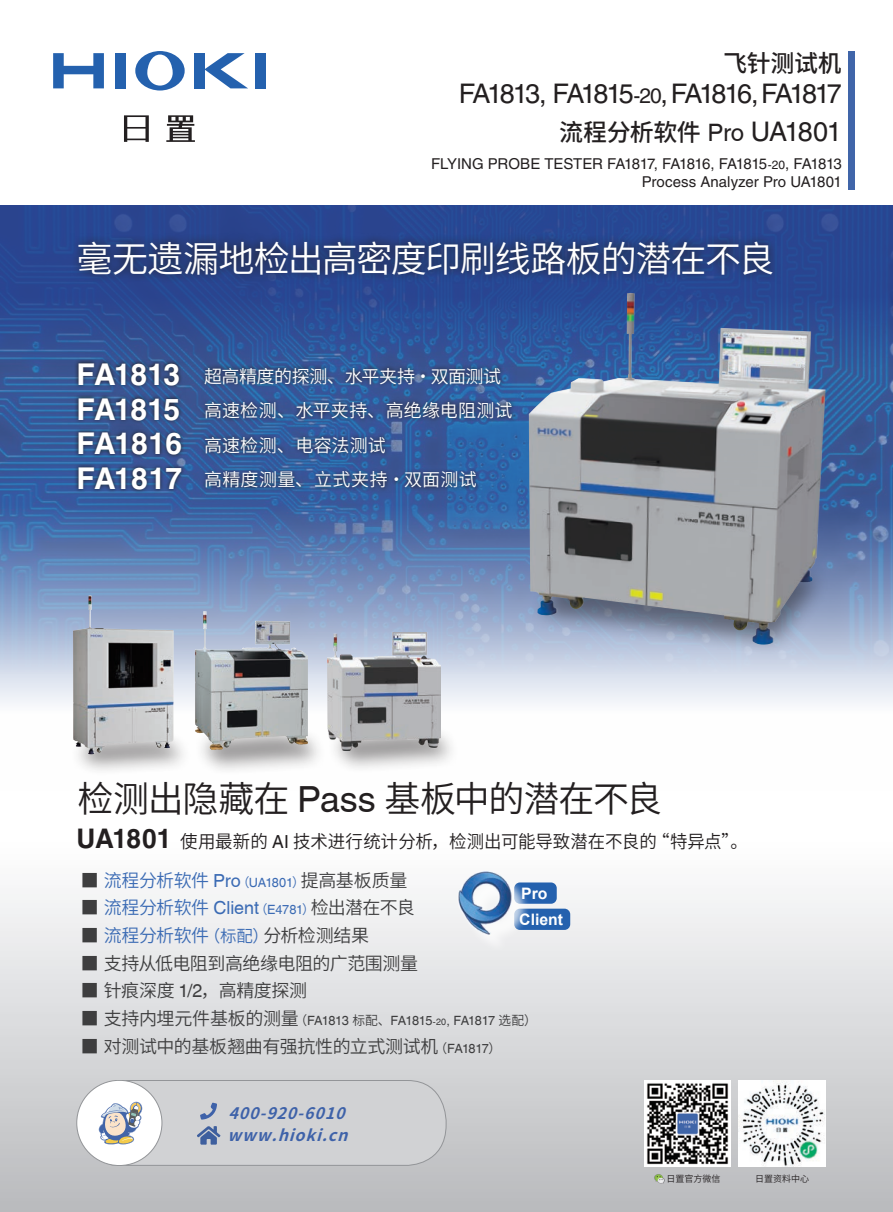
<style>
.page{position:relative;width:893px;height:1212px;background:#fff}
.page>*{position:absolute;margin:0;border:0;box-sizing:border-box;transform-origin:0 0}
.t1{font:36px "Source Han Sans CN";letter-spacing:-.03em;color:#fff}
.t2{font:36px "Source Han Sans CN";letter-spacing:-.035em;color:#231f20}
.t3{font:700 30px "Helvetica LT Std";letter-spacing:-.015em;color:#fff}
.t4{font:27px "Helvetica LT Std";letter-spacing:-.095em;color:#231f20}
.t5{font:500 24px "Source Han Sans CN";letter-spacing:-.015em;color:#231f20}
.t6{font:18px "Source Han Sans CN";letter-spacing:-.025em;color:#3e3e3f}
.t7{font:18px "Source Han Sans CN";letter-spacing:.01em;color:#fff}
.t8{font:18px "Source Han Sans CN";letter-spacing:-.005em;color:#231f20}
.t9{font:18px "Source Han Sans CN";letter-spacing:-.025em;color:#fff}
.t10{font:italic 700 15.9px/21.9px "Source Han Sans CN";color:#3e62a9}
.t11{font:700 15.75px "Arial";color:#fff}
.t12{font:15px/18px "Helvetica LT Std";letter-spacing:-.015em;color:#231f20;text-align:right}
.t13{font:12.75px "Helvetica";letter-spacing:-.04em;color:#3e3e3f}
.t14{font:9px "Source Han Sans CN";color:#231f20}
.s1{font-size:21px}
.s2{font-family:"Helvetica";font-weight:400}
.s3{font-family:"Helvetica LT Std";font-weight:400;font-size:27px}
.s4{font-size:12px}
.s5{font-family:"Helvetica"}
.s6{font-family:"Helvetica LT Std";font-weight:700;font-size:27px}
.s7{color:#3b6bb4}
.s8{font-family:"Helvetica";color:#3b6bb4}
.s9{font-size:12.75px;color:#3b6bb4}
.s10{font-family:"Helvetica";font-size:12.75px;color:#3b6bb4}
.s11{font-size:16.5px;color:#3b6bb4}
.s12{font-family:"Source Han Sans CN";font-size:18px}
.s13{font-family:"Source Han Sans CN"}
.s14{font-size:9px}
.s15{font-size:12.75px}
.s16{font-family:"Helvetica";font-size:12.75px}
</style>
<div class="page">
<svg style="left:53px;top:53px;width:51px;height:35px"></svg>
<div style="left:116px;top:53px;width:10px;height:35px;background:#2461ae"></div>
<svg style="left:135px;top:51px;width:50px;height:40px"></svg>
<div style="left:194px;top:53px;width:10px;height:35px;background:#2461ae"></div>
<svg style="left:204px;top:53px;width:44px;height:35px"></svg>
<div style="left:255px;top:53px;width:11px;height:35px;background:#2461ae"></div>
<svg style="left:124px;top:115px;width:25px;height:27px"></svg>
<svg style="left:166px;top:115px;width:29px;height:27px"></svg>
<svg style="left:0;top:894px;width:893px;height:318px;background:#d8d9db"></svg>
<img style="left:0;top:369px;width:893px;height:358px">
<div style="left:848px;top:51px;width:7px;height:138px;background:#4065a9"></div>
<svg style="left:79px;top:1080px;width:367px;height:86px;background:#d1d2d5"></svg>
<img style="left:644px;top:1080px;width:86px;height:86px">
<svg style="left:654px;top:1173px;width:11px;height:11px"></svg>
<img style="left:739px;top:1080px;width:87px;height:86px">
<svg style="left:0;top:205px;width:893px;height:164px;background:#2b4c95"></svg>
<svg style="left:70px;top:233px;width:710px;height:51px;background:#263e7b"></svg>
<div style="left:514px;top:882px;width:43px;height:22px;background:#2461ae;border-radius:6px"></div>
<div style="left:514px;top:909px;width:56px;height:21px;background:#2461ae;border-radius:6px"></div>
<div style="left:460px;top:874px;width:71px;height:79px;background:#fff;opacity:.75"></div>
<img style="left:453px;top:871px;width:64px;height:64px">
<div style="left:528px;top:544px;width:301px;height:111px;background:#231f20;opacity:.48"></div>
<img style="left:529px;top:293px;width:296px;height:352px">
<div style="left:70px;top:727px;width:122px;height:50px;background:#231f20;opacity:.48"></div>
<svg style="left:162px;top:714px;width:10px;height:20px"></svg>
<img style="left:73px;top:596px;width:89px;height:158px">
<div style="left:193px;top:722px;width:134px;height:54px;background:#231f20;opacity:.48"></div>
<img style="left:195px;top:611px;width:109px;height:139px">
<svg style="left:201px;top:363px;width:315px;height:129px;background:#315790"></svg>
<svg style="left:74px;top:359px;width:112px;height:135px;background:#314b7a"></svg>
<div style="left:325px;top:721px;width:134px;height:53px;background:#231f20;opacity:.48"></div>
<img style="left:327px;top:633px;width:113px;height:117px">
<h3 class="t5" style="left:723px;top:50px;width:120px">飞针测试机</h3>
<h3 class="t4" style="left:459px;top:78px;width:385px">FA1813, FA1815<span class="s1">-20</span>, FA1816, FA1817</h3>
<h3 class="t5" style="left:559px;top:119px;width:284px">流程分析软件 <span class="s2">Pro</span> <span class="s3">UA1801</span></h3>
<p class="t12" style="left:431px;top:154px;width:412px">FLYING PROBE TESTER FA1817, FA1816, FA1815<span class="s4">-20</span>, FA1813<br>Process Analyzer Pro UA1801</p>
<p class="t1" style="left:77px;top:238px;width:699px">毫无遗漏地检出高密度印刷线路板的潜在不良</p>
<p class="t3" style="left:77px;top:356px;width:105px">FA1813</p>
<p class="t3" style="left:77px;top:391px;width:105px">FA1815</p>
<p class="t3" style="left:77px;top:425px;width:107px">FA1816</p>
<p class="t3" style="left:77px;top:460px;width:107px">FA1817</p>
<p class="t9" style="left:204px;top:366px;width:298px">超高精度的探测、水平夹持・双面测试</p>
<p class="t7" style="left:204px;top:401px;width:310px">高速检测、水平夹持、高绝缘电阻测试</p>
<p class="t7" style="left:204px;top:435px;width:183px">高速检测、电容法测试</p>
<p class="t7" style="left:204px;top:470px;width:274px">高精度测量、立式夹持・双面测试</p>
<p class="t2" style="left:77px;top:778px;width:586px">检测出隐藏在 <span class="s5">Pass</span> 基板中的潜在不良</p>
<p class="t8" style="left:77px;top:832px;width:673px"><span class="s6">UA1801</span> 使用最新的 <span class="s5">AI</span> 技术进行统计分析，检测出可能导致潜在不良的“特异点”。</p>
<p class="t6" style="left:81px;top:870px;width:328px">■ <span class="s7">流程分析软件</span> <span class="s8">Pro</span><span class="s9">（</span><span class="s10">UA1801</span><span class="s9">）</span>提高基板质量</p>
<p class="t6" style="left:81px;top:898px;width:335px">■ <span class="s7">流程分析软件</span> <span class="s8">Client</span><span class="s9">（</span><span class="s10">E4781</span><span class="s9">）</span>检出潜在不良</p>
<p class="t6" style="left:81px;top:925px;width:290px">■ <span class="s7">流程分析软件</span><span class="s11">（标配）</span>分析检测结果</p>
<p class="t6" style="left:81px;top:953px;width:339px">■ 支持从低电阻到高绝缘电阻的广范围测量</p>
<p class="t6" style="left:81px;top:980px;width:228px">■ 针痕深度 <span class="s5">1/2</span>，高精度探测</p>
<p class="t13" style="left:81px;top:1013px;width:458px"><span class="s12">■ 支持内埋元件基板的测量</span><span class="s13">（</span>FA1813 <span class="s13">标配、</span>FA1815<span class="s14">-20</span>, FA1817 <span class="s13">选配）</span></p>
<p class="t6" style="left:81px;top:1036px;width:422px">■ 对测试中的基板翘曲有强抗性的立式测试机<span class="s15">（</span><span class="s16">FA1817</span><span class="s15">）</span></p>
<p class="t11" style="left:521px;top:882px;width:28px">Pro</p>
<p class="t11" style="left:519px;top:908px;width:45px">Client</p>
<p class="t10" style="left:228px;top:1102px;width:134px">400-920-6010 www.hioki.cn</p>
<p class="t14" style="left:666px;top:1173px;width:55px">日置官方微信</p>
<p class="t14" style="left:755px;top:1173px;width:55px">日置资料中心</p>
</div>
